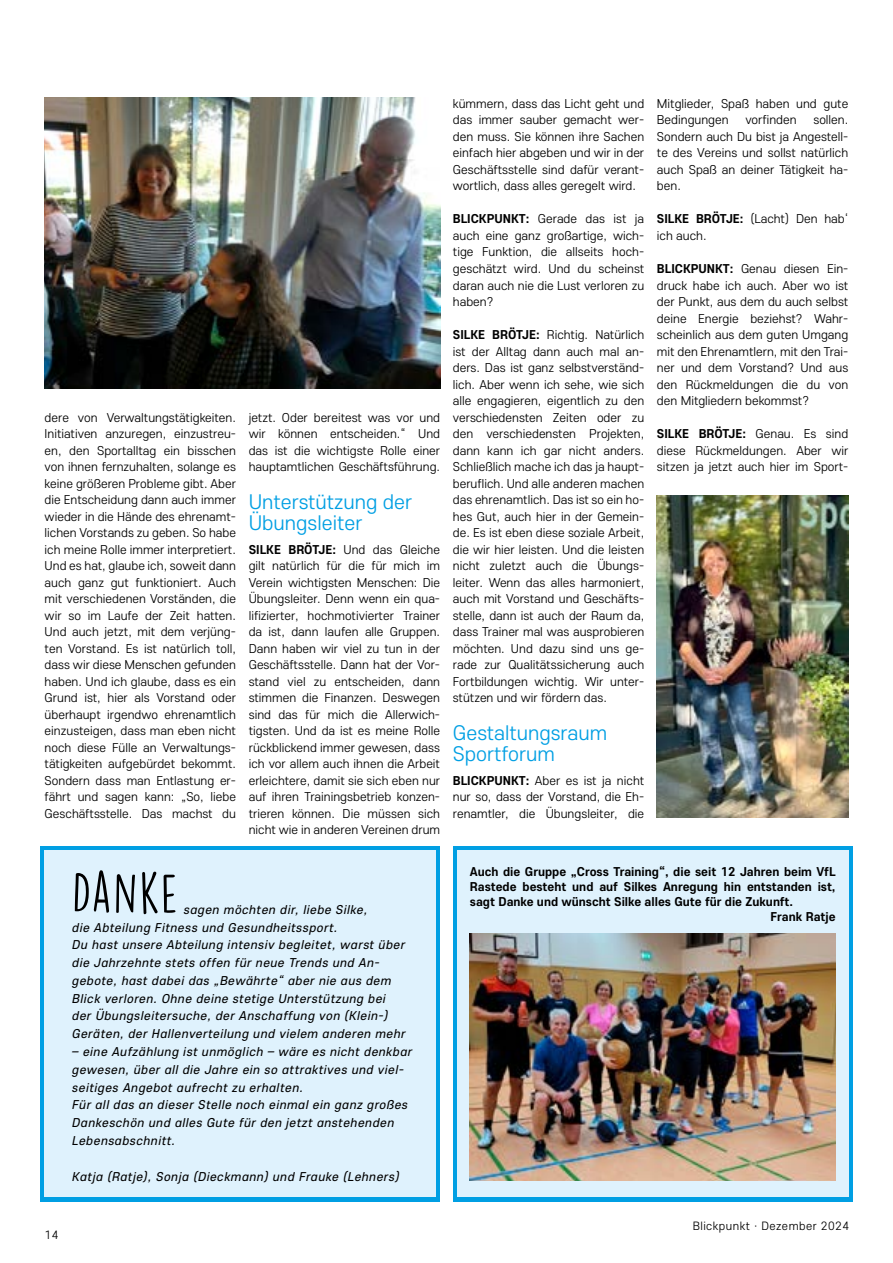
<style>
.page{position:relative;width:893px;height:1263px;background:#fff}
.page>*{position:absolute;margin:0;border:0;box-sizing:border-box;transform-origin:0 0}
.Grundschrift_Ohne_Einzug{font:51px "DK Lemon Yellow Sun";letter-spacing:.03em;color:#000}
.Üklein{font:300 21px/21.3px "Core Sans E 35";color:#009fe3}
.Interview2{font:300 12.75px/16.5px "Core Sans E 35";color:#000;text-align:justify}
.Grundschrift_Ohne_Einzug-2{font:300 12.75px/16.5px "Core Sans E 35";color:#000;text-align:justify}
.Grundschrift_Ohne_Einzug-3{font:12.75px/17.9px "Core Sans E 45 Regular It";letter-spacing:.04em;color:#000}
.Grundschrift_Ohne_Einzug-4{font:700 12.75px/15px "Core Sans E 65";color:#000;text-align:justify}
.Grundschrift_3mm_Einzug{font:700 12.75px "Core Sans E 65";color:#000}
.t1{font:300 12px "Core Sans E 35";letter-spacing:.04em;color:#000}
.s1{font-family:"Core Sans E 65";font-weight:700}
</style>
<div class="page">
<div style="left:40px;top:846px;width:400px;height:355px;background:#009fe3"></div>
<div style="left:453px;top:846px;width:400px;height:355px;background:#009fe3"></div>
<div style="left:457px;top:850px;width:391px;height:347px;background:#dff2fd"></div>
<div style="left:45px;top:850px;width:391px;height:347px;background:#dff2fd"></div>
<img style="left:45px;top:98px;width:395px;height:290px">
<img style="left:470px;top:933px;width:366px;height:247px">
<img style="left:657px;top:495px;width:191px;height:322px">
<p class="Grundschrift_Ohne_Einzug-2" style="left:45px;top:408px;width:193px">dere von Verwaltungstätigkeiten.<br>Initiativen anzuregen, einzustreu&shy;en, den Sportalltag ein bisschen von ihnen fernzuhalten, solange es keine größeren Probleme gibt. Aber die Entscheidung dann auch immer wieder in die Hände des ehrenamt&shy;lichen Vorstands zu geben. So habe ich meine Rolle immer interpretiert.<br>Und es hat, glaube ich, soweit dann auch ganz gut funktioniert. Auch mit verschiedenen Vorständen, die wir so im Laufe der Zeit hatten.<br>Und auch jetzt, mit dem verjüng&shy;ten Vorstand. Es ist natürlich toll, dass wir diese Menschen gefunden haben. Und ich glaube, dass es ein Grund ist, hier als Vorstand oder überhaupt irgendwo ehrenamtlich einzusteigen, dass man eben nicht noch diese Fülle an Verwaltungs&shy;tätigkeiten aufgebürdet bekommt.<br>Sondern dass man Entlastung er&shy;fährt und sagen kann: „So, liebe Geschäftsstelle. Das machst du</p>
<p class="Grundschrift_Ohne_Einzug-2" style="left:249px;top:408px;width:193px">jetzt. Oder bereitest was vor und wir können entscheiden.“ Und das ist die wichtigste Rolle einer hauptamtlichen Geschäftsführung.</p>
<p class="Üklein" style="left:249px;top:490px;width:165px">Unterstützung der<br>Übungsleiter</p>
<p class="Interview2" style="left:249px;top:540px;width:193px"><span class="s1">SILKE BRÖTJE:</span> Und das Gleiche gilt natürlich für die für mich im Verein wichtigsten Menschen: Die Übungsleiter. Denn wenn ein qua&shy;lifizierter, hochmotivierter Trainer da ist, dann laufen alle Gruppen.<br>Dann haben wir viel zu tun in der Geschäftsstelle. Dann hat der Vor&shy;stand viel zu entscheiden, dann stimmen die Finanzen. Deswegen sind das für mich die Allerwich&shy;tigsten. Und da ist es meine Rolle rückblickend immer gewesen, dass ich vor allem auch ihnen die Arbeit erleichtere, damit sie sich eben nur auf ihren Trainingsbetrieb konzen&shy;trieren können. Die müssen sich nicht wie in anderen Vereinen drum</p>
<p class="Grundschrift_Ohne_Einzug" style="left:72px;top:862px;width:107px">DANKE</p>
<p class="Grundschrift_Ohne_Einzug-3" style="left:72px;top:900px;width:297px;text-indent:112px">sagen möchten dir, liebe Silke, die Abteilung Fitness und Gesundheitssport.</p>
<p class="Grundschrift_Ohne_Einzug-3" style="left:72px;top:935px;width:335px">Du hast unsere Abteilung intensiv begleitet, warst über die Jahrzehnte stets offen für neue Trends und An&shy;gebote, hast dabei das „Bewährte“ aber nie aus dem Blick verloren. Ohne deine stetige Unterstützung bei der Übungsleitersuche, der Anschaffung von (Klein-)<br>Geräten, der Hallenverteilung und vielem anderen mehr</p>
<p class="Grundschrift_Ohne_Einzug-3" style="left:72px;top:1042px;width:341px">– eine Aufzählung ist unmöglich – wäre es nicht denkbar gewesen, über all die Jahre ein so attraktives und viel&shy;seitiges Angebot aufrecht zu erhalten.</p>
<p class="Grundschrift_Ohne_Einzug-3" style="left:72px;top:1095px;width:337px">Für all das an dieser Stelle noch einmal ein ganz großes<br>Dankeschön und alles Gute für den jetzt anstehenden<br>Lebensabschnitt.</p>
<p class="Grundschrift_Ohne_Einzug-3" style="left:72px;top:1167px;width:329px">Katja (Ratje), Sonja (Dieckmann) und Frauke (Lehners)</p>
<p class="Interview2" style="left:453px;top:95px;width:193px">kümmern, dass das Licht geht und das immer sauber gemacht wer&shy;den muss. Sie können ihre Sachen einfach hier abgeben und wir in der Geschäftsstelle sind dafür verant&shy;wortlich, dass alles geregelt wird.</p>
<p class="Interview2" style="left:453px;top:210px;width:193px"><span class="s1">BLICKPUNKT:</span> Gerade das ist ja auch eine ganz großartige, wich&shy;tige Funktion, die allseits hoch&shy;geschätzt wird. Und du scheinst daran auch nie die Lust verloren zu haben?</p>
<p class="Interview2" style="left:453px;top:326px;width:193px"><span class="s1">SILKE BRÖTJE:</span> Richtig. Natürlich ist der Alltag dann auch mal an&shy;ders. Das ist ganz selbstverständ&shy;lich. Aber wenn ich sehe, wie sich alle engagieren, eigentlich zu den verschiedensten Zeiten oder zu den verschiedensten Projekten, dann kann ich gar nicht anders.<br>Schließlich mache ich das ja haupt&shy;beruflich. Und alle anderen machen das ehrenamtlich. Das ist so ein ho&shy;hes Gut, auch hier in der Gemein&shy;de. Es ist eben diese soziale Arbeit, die wir hier leisten. Und die leisten nicht zuletzt auch die Übungs&shy;leiter. Wenn das alles harmoniert, auch mit Vorstand und Geschäfts&shy;stelle, dann ist auch der Raum da, dass Trainer mal was ausprobieren möchten. Und dazu sind uns ge&shy;rade zur Qualitätssicherung auch Fortbildungen wichtig. Wir unter&shy;stützen und wir fördern das.</p>
<p class="Üklein" style="left:453px;top:721px;width:156px">Gestaltungsraum<br>Sportforum</p>
<p class="Interview2" style="left:453px;top:771px;width:193px"><span class="s1">BLICKPUNKT:</span> Aber es ist ja nicht nur so, dass der Vorstand, die Eh&shy;renamtler, die Übungsleiter, die</p>
<p class="Interview2" style="left:657px;top:95px;width:193px">Mitglieder, Spaß haben und gute<br>Bedingungen</p>
<p class="Interview2" style="left:745px;top:111px;width:53px">vorfinden</p>
<p class="Interview2" style="left:657px;top:111px;width:193px;text-indent:156px">sollen.<br>Sondern auch Du bist ja Angestell&shy;te des Vereins und sollst natürlich auch Spaß an deiner Tätigkeit ha&shy;ben.</p>
<p class="Interview2" style="left:657px;top:210px;width:193px"><span class="s1">SILKE BRÖTJE:</span> (Lacht) Den hab‘ ich auch.</p>
<p class="Interview2" style="left:657px;top:260px;width:193px"><span class="s1">BLICKPUNKT:</span> Genau diesen Ein&shy;druck habe ich auch. Aber wo ist der Punkt, aus dem du auch selbst deine Energie beziehst? Wahr&shy;scheinlich aus dem guten Umgang mit den Ehrenamtlern, mit den Trai&shy;ner und dem Vorstand? Und aus den Rückmeldungen die du von den Mitgliedern bekommst?</p>
<p class="Interview2" style="left:657px;top:425px;width:193px"><span class="s1">SILKE BRÖTJE:</span> Genau. Es sind diese Rückmeldungen. Aber wir sitzen ja jetzt auch hier im Sport-</p>
<p class="Grundschrift_Ohne_Einzug-4" style="left:470px;top:864px;width:367px">Auch die Gruppe „Cross Training“, die seit 12 Jahren beim VfL Rastede besteht und auf Silkes Anregung hin entstanden ist, sagt Danke und wünscht Silke alles Gute für die Zukunft.</p>
<p class="Grundschrift_3mm_Einzug" style="left:770px;top:908px;width:67px">Frank Ratje</p>
<p class="t1" style="left:45px;top:1227px;width:15px">14</p>
<p class="t1" style="left:693px;top:1218px;width:158px">Blickpunkt · Dezember 2024</p>
</div>
